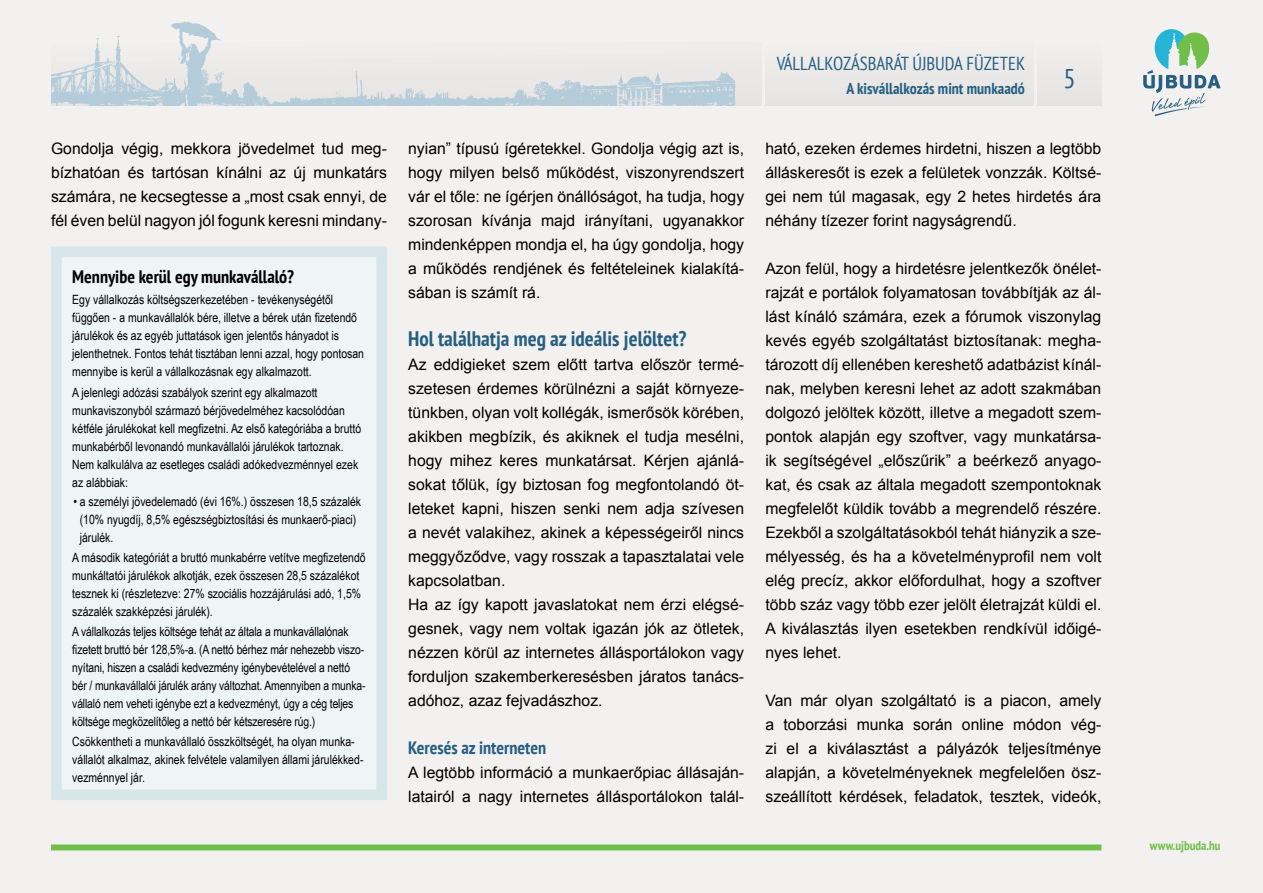
<style>
.page{position:relative;width:1263px;height:893px;background:#f3f1ef}
.page>*{position:absolute;margin:0;border:0;box-sizing:border-box;transform-origin:0 0}
.t1{font:condensed 27px "PT Sans";color:#265f82}
.t2{font:700 condensed 21px "PT Sans";color:#265f82}
.t3{font:condensed 18.75px "PT Sans";color:#265f82}
.t4{font:700 condensed 18px "PT Sans";color:#000}
.t5{font:700 condensed 18px "PT Sans";color:#265f82}
.t6{font:15.75px/24px "Arial";color:#000;text-align:justify}
.t7{font:700 condensed 15.75px "PT Sans";color:#265f82}
.t8{font:12.75px/18px "Arial Narrow";color:#000}
.t9{font:700 condensed 12.75px "PT Sans";color:#71bf49}
</style>
<div class="page">
<div style="left:765px;top:43px;width:268px;height:63px;background:#ebe9e8"></div>
<div style="left:51px;top:43px;width:710px;height:63px;background:#edebea"></div>
<div style="left:1037px;top:43px;width:64px;height:63px;background:#ebe9e8"></div>
<svg style="left:1143px;top:29px;width:77px;height:87px"></svg>
<div style="left:51px;top:844px;width:1050px;height:6px;background:#71bf49"></div>
<img style="left:51px;top:35px;width:97px;height:71px">
<img style="left:580px;top:71px;width:156px;height:35px">
<img style="left:237px;top:70px;width:343px;height:36px">
<img style="left:148px;top:21px;width:89px;height:85px">
<div style="left:51px;top:247px;width:336px;height:553px;background:#eff4f5;border:11px solid #d6e6e9"></div>
<p class="t6" style="left:51px;top:136px;width:337px">Gondolja végig, mekkora jövedelmet tud meg&shy;bízhatóan és tartósan kínálni az új munkatárs számára, ne kecsegtesse a „most csak ennyi, de fél éven belül nagyon jól fogunk keresni mindan -</p>
<p class="t6" style="left:408px;top:136px;width:337px">nyian” típusú ígéretekkel. Gondolja végig azt is, hogy milyen belső működést, viszonyrendszert vár el tőle: ne ígérjen önállóságot, ha tudja, hogy szorosan kívánja majd irányítani, ugyanakkor mindenképpen mondja el, ha úgy gondolja, hogy a működés rendjének és feltételeinek kialakítá&shy;sában is számít rá.</p>
<h2 class="t2" style="left:408px;top:324px;width:280px">Hol találhatja meg az ideális jelöltet?</h2>
<p class="t6" style="left:408px;top:352px;width:337px;text-align:left">Az eddigieket szem előtt tartva először termé&shy;szetesen érdemes körülnézni a saját környeze&shy;tünkben, olyan volt kollégák, ismerősök körében, akikben megbízik, és akiknek el tudja mesélni, hogy mihez keres munkatársat. Kérjen ajánlá&shy;sokat tőlük, így biztosan fog megfontolandó öt&shy;leteket kapni, hiszen senki nem adja szívesen a nevét valakihez, akinek a képességeiről nincs meggyőződve, vagy rosszak a tapasztalatai vele kapcsolatban.<br>Ha az így kapott javaslatokat nem érzi elégsé&shy;gesnek, vagy nem voltak igazán jók az ötletek, nézzen körül az internetes állásportálokon vagy forduljon szakemberkeresésben járatos tanács&shy;adóhoz, azaz fejvadászhoz.</p>
<p class="t5" style="left:408px;top:735px;width:139px">Keresés az interneten</p>
<p class="t6" style="left:408px;top:760px;width:337px">A legtöbb információ a munkaerőpiac állásaján&shy;latairól a nagy internetes állásportálokon talál-</p>
<p class="t4" style="left:72px;top:265px;width:223px">Mennyibe kerül egy munkavállaló?</p>
<p class="t8" style="left:72px;top:290px;width:293px">Egy vállalkozás költségszerkezetében - tevékenységétől függően - a munkavállalók bére, illetve a bérek után fizetendő járulékok és az egyéb juttatások igen jelentős hányadot is jelenthetnek. Fontos tehát tisztában lenni azzal, hogy pontosan mennyibe is kerül a vállalkozásnak egy alkalmazott.</p>
<p class="t8" style="left:72px;top:382px;width:290px">A jelenlegi adózási szabályok szerint egy alkalmazott munkaviszonyból származó bérjövedelméhez kacsolódóan kétféle járulékokat kell megfizetni. Az első kategóriába a bruttó munkabérből levonandó munkavállalói járulékok tartoznak.<br>Nem kalkulálva az esetleges családi adókedvezménnyel ezek az alábbiak:</p>
<p class="t8" style="left:80px;top:492px;width:283px;text-indent:-6px">• a személyi jövedelemadó (évi 16%.) összesen 18,5 százalék (10% nyugdíj, 8,5% egészségbiztosítási és munkaerő-piaci) járulék.</p>
<p class="t8" style="left:72px;top:548px;width:295px">A második kategóriát a bruttó munkabérre vetítve megfizetendő munkáltatói járulékok alkotják, ezek összesen 28,5 százalékot tesznek ki (részletezve: 27% szociális hozzájárulási adó, 1,5% százalék szakképzési járulék).</p>
<p class="t8" style="left:72px;top:622px;width:295px">A vállalkozás teljes költsége tehát az általa a munkavállalónak fizetett bruttó bér 128,5%-a. (A nettó bérhez már nehezebb viszo&shy;nyítani, hiszen a családi kedvezmény igénybevételével a nettó bér / munkavállalói járulék arány változhat. Amennyiben a munka&shy;vállaló nem veheti igénybe ezt a kedvezményt, úgy a cég teljes költsége megközelítőleg a nettó bér kétszeresére rúg.)</p>
<p class="t8" style="left:72px;top:732px;width:293px">Csökkentheti a munkavállaló összköltségét, ha olyan munka&shy;vállalót alkalmaz, akinek felvétele valamilyen állami járulékked&shy;vezménnyel jár.</p>
<p class="t3" style="left:777px;top:51px;width:250px">VÁLLALKOZÁSBARÁT ÚJBUDA FÜZETEK</p>
<p class="t7" style="left:846px;top:78px;width:180px">A kisvállalkozás mint munkaadó</p>
<h1 class="t1" style="left:1063px;top:61px;width:14px">5</h1>
<p class="t6" style="left:765px;top:136px;width:337px">ható, ezeken érdemes hirdetni, hiszen a legtöbb álláskeresőt is ezek a felületek vonzzák. Költsé&shy;gei nem túl magasak, egy 2 hetes hirdetés ára néhány tízezer forint nagyságrendű.</p>
<p class="t6" style="left:765px;top:256px;width:337px">Azon felül, hogy a hirdetésre jelentkezők önélet&shy;rajzát e portálok folyamatosan továbbítják az ál&shy;lást kínáló számára, ezek a fórumok viszonylag kevés egyéb szolgáltatást biztosítanak: megha&shy;tározott díj ellenében kereshető adatbázist kínál&shy;nak, melyben keresni lehet az adott szakmában dolgozó jelöltek között, illetve a megadott szem&shy;pontok alapján egy szoftver, vagy munkatársa&shy;ik segítségével „előszűrik” a beérkező anyago&shy;kat, és csak az általa megadott szempontoknak megfelelőt küldik tovább a megrendelő részére.<br>Ezekből a szolgáltatásokból tehát hiányzik a sze&shy;mélyesség, és ha a követelményprofil nem volt elég precíz, akkor előfordulhat, hogy a szoftver több száz vagy több ezer jelölt életrajzát küldi el.<br>A kiválasztás ilyen esetekben rendkívül időigé&shy;nyes lehet.</p>
<p class="t6" style="left:765px;top:688px;width:337px">Van már olyan szolgáltató is a piacon, amely a toborzási munka során online módon vég&shy;zi el a kiválasztást a pályázók teljesítménye alapján, a követelményeknek megfelelően ös - szeállított kérdések, feladatok, tesztek, videók,</p>
<p class="t9" style="left:1150px;top:838px;width:72px">www.ujbuda.hu</p>
</div>
